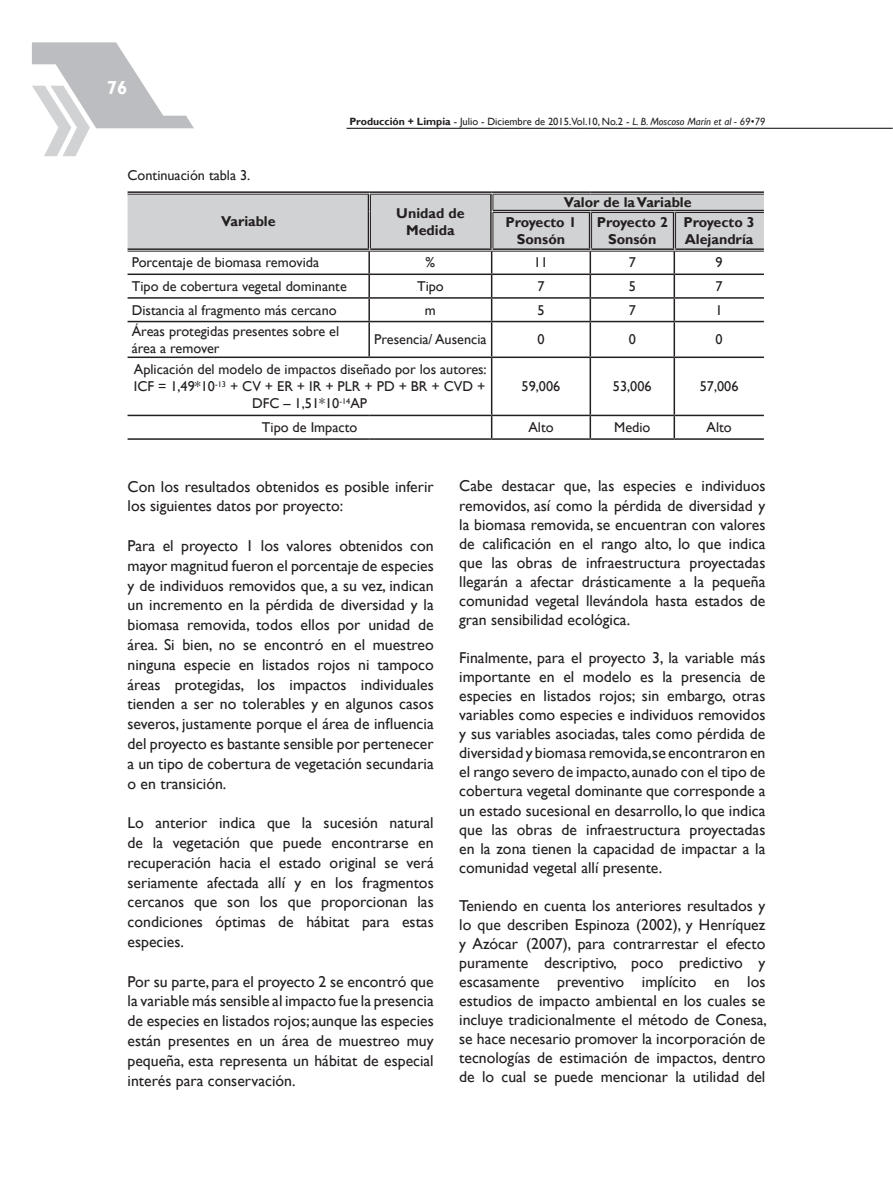
<style>
.page{position:relative;width:893px;height:1191px;background:#fff}
.page>*{position:absolute;margin:0;border:0;box-sizing:border-box;transform-origin:0 0}
.t1{font:700 18.75px "Gill Sans";color:#fff}
.t2{font:15.75px/19px "Gill Sans";color:#231f20;text-align:justify}
.t3{font:14.25px/17.1px "Gill Sans";color:#231f20}
.t4{font:700 14.25px/17.1px "Gill Sans";color:#231f20;text-align:center}
.t5{font:10.5px "Gill Sans";color:#231f20}
.s1{font-weight:700}
.s2{font-style:italic}
</style>
<div class="page">
<svg style="left:32px;top:42px;width:162px;height:114px"></svg>
<hr style="left:347px;top:128px;width:546px;height:1px;background:#231f20">
<hr style="left:128px;top:321px;width:241px;height:1px;background:#231f20">
<hr style="left:369px;top:321px;width:123px;height:1px;background:#231f20">
<hr style="left:368px;top:322px;width:2px;height:34px;background:#231f20">
<hr style="left:492px;top:321px;width:98px;height:1px;background:#231f20">
<hr style="left:491px;top:322px;width:1px;height:34px;background:#231f20">
<hr style="left:590px;top:321px;width:84px;height:1px;background:#231f20">
<hr style="left:590px;top:322px;width:1px;height:34px;background:#231f20">
<hr style="left:674px;top:321px;width:90px;height:1px;background:#231f20">
<hr style="left:674px;top:322px;width:1px;height:34px;background:#231f20">
<hr style="left:128px;top:356px;width:241px;height:2px;background:#231f20">
<hr style="left:369px;top:356px;width:123px;height:2px;background:#231f20">
<hr style="left:492px;top:356px;width:98px;height:2px;background:#231f20">
<hr style="left:491px;top:358px;width:1px;height:57px;background:#231f20">
<hr style="left:590px;top:356px;width:84px;height:2px;background:#231f20">
<hr style="left:590px;top:358px;width:1px;height:57px;background:#231f20">
<hr style="left:674px;top:356px;width:90px;height:2px;background:#231f20">
<hr style="left:674px;top:358px;width:1px;height:57px;background:#231f20">
<hr style="left:128px;top:415px;width:241px;height:1px;background:#231f20">
<hr style="left:369px;top:415px;width:123px;height:1px;background:#231f20">
<hr style="left:492px;top:415px;width:98px;height:1px;background:#231f20">
<svg style="left:491px;top:416px;width:1px;height:22px"></svg>
<hr style="left:590px;top:415px;width:84px;height:1px;background:#231f20">
<svg style="left:590px;top:416px;width:1px;height:22px"></svg>
<hr style="left:674px;top:415px;width:90px;height:1px;background:#231f20">
<svg style="left:674px;top:416px;width:1px;height:22px"></svg>
<hr style="left:128px;top:438px;width:241px;height:2px;background:#231f20">
<hr style="left:369px;top:438px;width:123px;height:2px;background:#231f20">
<hr style="left:492px;top:438px;width:98px;height:2px;background:#231f20">
<hr style="left:590px;top:438px;width:84px;height:2px;background:#231f20">
<hr style="left:674px;top:438px;width:90px;height:2px;background:#231f20">
<hr style="left:128px;top:191px;width:241px;height:2px;background:#231f20">
<hr style="left:369px;top:191px;width:123px;height:2px;background:#231f20">
<hr style="left:492px;top:191px;width:98px;height:2px;background:#231f20">
<svg style="left:128px;top:193px;width:636px;height:128px"></svg>
<hr style="left:590px;top:191px;width:84px;height:2px;background:#231f20">
<hr style="left:590px;top:194px;width:84px;height:1px;background:#231f20">
<hr style="left:674px;top:191px;width:90px;height:2px;background:#231f20">
<hr style="left:674px;top:194px;width:90px;height:1px;background:#231f20">
<hr style="left:493px;top:210px;width:97px;height:1px;background:#231f20">
<hr style="left:493px;top:212px;width:97px;height:1px;background:#231f20">
<hr style="left:490px;top:211px;width:2px;height:37px;background:#231f20">
<hr style="left:493px;top:213px;width:1px;height:35px;background:#231f20">
<hr style="left:590px;top:210px;width:84px;height:1px;background:#231f20">
<hr style="left:591px;top:212px;width:83px;height:1px;background:#231f20">
<hr style="left:589px;top:213px;width:1px;height:35px;background:#231f20">
<hr style="left:591px;top:213px;width:1px;height:35px;background:#231f20">
<hr style="left:674px;top:210px;width:90px;height:1px;background:#231f20">
<hr style="left:675px;top:212px;width:89px;height:1px;background:#231f20">
<hr style="left:673px;top:213px;width:1px;height:35px;background:#231f20">
<hr style="left:675px;top:213px;width:1px;height:35px;background:#231f20">
<hr style="left:493px;top:248px;width:97px;height:2px;background:#231f20">
<hr style="left:492px;top:251px;width:98px;height:1px;background:#231f20">
<hr style="left:591px;top:248px;width:83px;height:2px;background:#231f20">
<hr style="left:590px;top:251px;width:84px;height:1px;background:#231f20">
<hr style="left:675px;top:248px;width:89px;height:2px;background:#231f20">
<hr style="left:674px;top:251px;width:90px;height:1px;background:#231f20">
<p class="t1" style="left:107px;top:77px;width:22px">76</p>
<p class="t3" style="left:128px;top:167px;width:124px">Continuación tabla 3.</p>
<p class="t5" style="left:349px;top:115px;width:417px"><span class="s1">Producción + Limpia</span> - Julio - Diciembre de 2015.Vol.10, No.2 - <span class="s2">L. B. Moscoso Marín et al - 69•79</span></p>
<p class="t4" style="left:221px;top:213px;width:56px">Variable</p>
<p class="t4" style="left:396px;top:205px;width:70px">Unidad de<br>Medida</p>
<p class="t4" style="left:505px;top:193px;width:188px;line-height:20px;text-align:left;text-indent:59px">Valor de la Variable<br>Proyecto 1</p>
<p class="t4" style="left:517px;top:231px;width:50px">Sonsón</p>
<p class="t4" style="left:597px;top:214px;width:73px">Proyecto 2<br>Sonsón</p>
<p class="t4" style="left:683px;top:214px;width:73px;text-align:left">Proyecto 3<br>Alejandría</p>
<p class="t3" style="left:132px;top:254px;width:189px">Porcentaje de biomasa removida</p>
<p class="t3" style="left:426px;top:254px;width:11px">%</p>
<p class="t3" style="left:534px;top:254px;width:16px">11</p>
<p class="t3" style="left:629px;top:254px;width:9px">7</p>
<p class="t3" style="left:715px;top:254px;width:9px">9</p>
<p class="t3" style="left:132px;top:278px;width:217px">Tipo de cobertura vegetal dominante</p>
<p class="t3" style="left:417px;top:278px;width:28px">Tipo</p>
<p class="t3" style="left:537px;top:278px;width:9px">7</p>
<p class="t3" style="left:629px;top:278px;width:9px">5</p>
<p class="t3" style="left:715px;top:278px;width:9px">7</p>
<p class="t3" style="left:132px;top:301px;width:206px">Distancia al fragmento más cercano</p>
<p class="t3" style="left:425px;top:301px;width:12px">m</p>
<p class="t3" style="left:537px;top:301px;width:9px">5</p>
<p class="t3" style="left:629px;top:301px;width:9px">7</p>
<p class="t3" style="left:715px;top:301px;width:9px">1</p>
<p class="t3" style="left:132px;top:323px;width:209px">Áreas protegidas presentes sobre el área a remover</p>
<p class="t3" style="left:374px;top:331px;width:114px">Presencia/ Ausencia</p>
<p class="t3" style="left:537px;top:331px;width:9px">0</p>
<p class="t3" style="left:629px;top:331px;width:9px">0</p>
<p class="t3" style="left:715px;top:331px;width:9px">0</p>
<p class="t3" style="left:134px;top:361px;width:354px;text-align:center">Aplicación del modelo de impactos diseñado por los autores:<br>ICF = 1,49*10<sup>-13</sup> + CV + ER + IR + PLR + PD + BR + CVD +<br>DFC – 1,51*10<sup>-14</sup>AP</p>
<p class="t3" style="left:522px;top:378px;width:40px">59,006</p>
<p class="t3" style="left:613px;top:378px;width:40px">53,006</p>
<p class="t3" style="left:700px;top:378px;width:40px">57,006</p>
<p class="t3" style="left:262px;top:419px;width:97px">Tipo de Impacto</p>
<p class="t3" style="left:528px;top:419px;width:27px">Alto</p>
<p class="t3" style="left:614px;top:419px;width:38px">Medio</p>
<p class="t3" style="left:706px;top:419px;width:27px">Alto</p>
<p class="t2" style="left:128px;top:476px;width:308px;line-height:19.8px">Con los resultados obtenidos es posible inferir los siguientes datos por proyecto:</p>
<p class="t2" style="left:128px;top:536px;width:308px;line-height:19.8px">Para el proyecto 1 los valores obtenidos con mayor magnitud fueron el porcentaje de especies y de individuos removidos que, a su vez, indican un incremento en la pérdida de diversidad y la biomasa removida, todos ellos por unidad de área. Si bien, no se encontró en el muestreo ninguna especie en listados rojos ni tampoco áreas protegidas, los impactos individuales tienden a ser no tolerables y en algunos casos severos, justamente porque el área de influencia del proyecto es bastante sensible por pertenecer a un tipo de cobertura de vegetación secundaria o en transición.</p>
<p class="t2" style="left:128px;top:813px;width:308px;line-height:19.8px">Lo anterior indica que la sucesión natural de la vegetación que puede encontrarse en recuperación hacia el estado original se verá seriamente afectada allí y en los fragmentos cercanos que son los que proporcionan las condiciones óptimas de hábitat para estas especies.</p>
<p class="t2" style="left:128px;top:971px;width:308px;line-height:19.8px">Por su parte, para el proyecto 2 se encontró que la variable más sensible al impacto fue la presencia de especies en listados rojos; aunque las especies están presentes en un área de muestreo muy pequeña, esta representa un hábitat de especial interés para conservación.</p>
<p class="t2" style="left:459px;top:477px;width:308px">Cabe destacar que, las especies e individuos removidos, así como la pérdida de diversidad y la biomasa removida, se encuentran con valores de calificación en el rango alto, lo que indica que las obras de infraestructura proyectadas llegarán a afectar drásticamente a la pequeña comunidad vegetal llevándola hasta estados de gran sensibilidad ecológica.</p>
<p class="t2" style="left:459px;top:648px;width:308px">Finalmente, para el proyecto 3, la variable más importante en el modelo es la presencia de especies en listados rojos; sin embargo, otras variables como especies e individuos removidos y sus variables asociadas, tales como pérdida de diversidad y biomasa removida,se encontraron en el rango severo de impacto, aunado con el tipo de cobertura vegetal dominante que corresponde a un estado sucesional en desarrollo, lo que indica que las obras de infraestructura proyectadas en la zona tienen la capacidad de impactar a la comunidad vegetal allí presente.</p>
<p class="t2" style="left:459px;top:896px;width:309px">Teniendo en cuenta los anteriores resultados y lo que describen Espinoza (2002), y Henríquez y Azócar (2007), para contrarrestar el efecto puramente descriptivo, poco predictivo y escasamente preventivo implícito en los estudios de impacto ambiental en los cuales se incluye tradicionalmente el método de Conesa, se hace necesario promover la incorporación de tecnologías de estimación de impactos, dentro de lo cual se puede mencionar la utilidad del</p>
</div>
